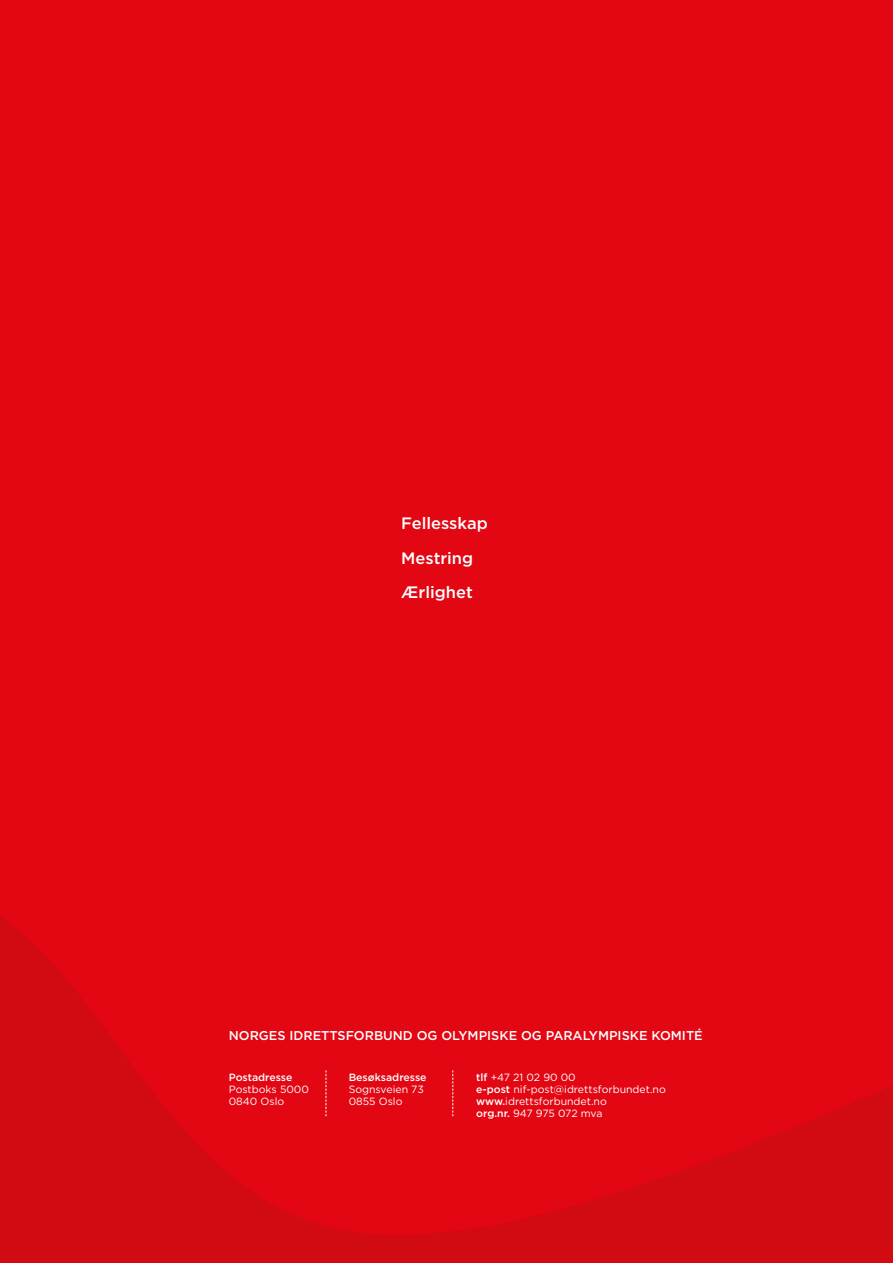
<style>
.page{position:relative;width:893px;height:1263px;background:#e30613}
.page>*{position:absolute;margin:0;border:0;box-sizing:border-box;transform-origin:0 0}
.t1{font:500 16.5px/34.5px "Gotham";color:#fff}
.t2{font:500 12.75px "Gotham";color:#fff}
.t3{font:10.5px/12px "Gotham";color:#fff}
.t4{font:500 10.5px "Gotham";color:#fff}
.s1{font-weight:500}
</style>
<div class="page">
<svg style="left:0;top:916px;width:893px;height:347px"></svg>
<svg style="left:326px;top:1070px;width:1px;height:46px"></svg>
<svg style="left:452px;top:1070px;width:1px;height:46px"></svg>
<h1 class="t1" style="left:401px;top:506px;width:88px">Fellesskap<br>Mestring<br>Ærlighet</h1>
<p class="t2" style="left:229px;top:1027px;width:475px">NORGES IDRETTSFORBUND OG OLYMPISKE OG PARALYMPISKE KOMITÉ</p>
<p class="t3" style="left:476px;top:1071px;width:191px"><span class="s1">tlf</span> +47 21 02 90 00<br><span class="s1">e-post</span> nif-post@idrettsforbundet.no <span class="s1">www.</span>idrettsforbundet.no<br><span class="s1">org.nr.</span> 947 975 072 mva</p>
<p class="t4" style="left:229px;top:1071px;width:65px">Postadresse</p>
<p class="t3" style="left:229px;top:1083px;width:82px">Postboks 5000<br>0840 Oslo</p>
<p class="t4" style="left:349px;top:1071px;width:79px">Besøksadresse</p>
<p class="t3" style="left:349px;top:1083px;width:77px">Sognsveien 73<br>0855 Oslo</p>
</div>
